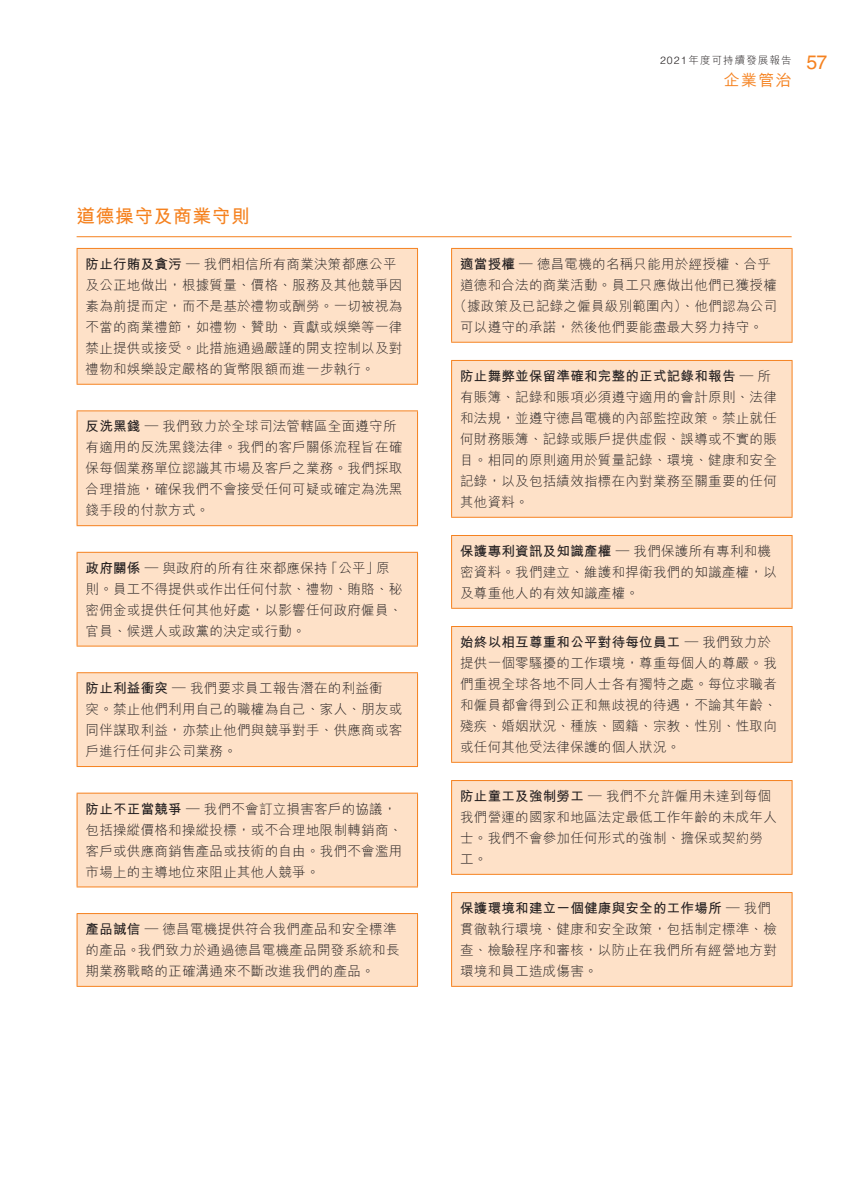
<style>
.page{position:relative;width:864px;height:1191px;background:#fff}
.page>*{position:absolute;margin:0;border:0;box-sizing:border-box;transform-origin:0 0}
.t1{font:700 18.75px "M Hei HK";letter-spacing:.03em;color:#f58220}
.t2{font:500 15.75px "M Hei HK";color:#f58220}
.t3{font:300 13.5px/21px "M Hei HK";letter-spacing:.02em;color:#231f20}
.t4{font:300 10.5px "M Hei HK";letter-spacing:.1em;color:#231f20}
.s1{font-weight:700}
.s2{font-family:"Helvetica LT Std"}
.s3{font-family:"Helvetica LT Std";font-weight:400;font-size:19.5px;color:#f58220}
</style>
<div class="page">
<hr style="left:77px;top:236px;width:714px;height:1px;background:#f58220">
<div style="left:77px;top:248px;width:340px;height:136px;background:#fee1c8"></div>
<hr style="left:77px;top:248px;width:341px;height:1px;background:#f58220">
<hr style="left:77px;top:249px;width:1px;height:135px;background:#f58220">
<hr style="left:417px;top:249px;width:1px;height:135px;background:#f58220">
<hr style="left:77px;top:384px;width:341px;height:1px;background:#f58220">
<div style="left:77px;top:411px;width:340px;height:114px;background:#fee1c8"></div>
<hr style="left:77px;top:410px;width:341px;height:1px;background:#f58220">
<hr style="left:77px;top:411px;width:1px;height:114px;background:#f58220">
<hr style="left:417px;top:411px;width:1px;height:114px;background:#f58220">
<hr style="left:77px;top:525px;width:341px;height:1px;background:#f58220">
<div style="left:77px;top:552px;width:340px;height:94px;background:#fee1c8"></div>
<hr style="left:77px;top:552px;width:341px;height:1px;background:#f58220">
<hr style="left:77px;top:553px;width:1px;height:92px;background:#f58220">
<hr style="left:417px;top:553px;width:1px;height:92px;background:#f58220">
<hr style="left:77px;top:645px;width:341px;height:1px;background:#f58220">
<div style="left:77px;top:672px;width:340px;height:94px;background:#fee1c8"></div>
<hr style="left:77px;top:672px;width:341px;height:1px;background:#f58220">
<hr style="left:77px;top:673px;width:1px;height:93px;background:#f58220">
<hr style="left:417px;top:673px;width:1px;height:93px;background:#f58220">
<hr style="left:77px;top:766px;width:341px;height:1px;background:#f58220">
<div style="left:77px;top:793px;width:340px;height:94px;background:#fee1c8"></div>
<hr style="left:77px;top:792px;width:341px;height:1px;background:#f58220">
<hr style="left:77px;top:793px;width:1px;height:93px;background:#f58220">
<hr style="left:417px;top:793px;width:1px;height:93px;background:#f58220">
<hr style="left:77px;top:886px;width:341px;height:1px;background:#f58220">
<div style="left:77px;top:913px;width:340px;height:73px;background:#fee1c8"></div>
<hr style="left:77px;top:913px;width:341px;height:1px;background:#f58220">
<hr style="left:77px;top:914px;width:1px;height:72px;background:#f58220">
<hr style="left:417px;top:914px;width:1px;height:72px;background:#f58220">
<hr style="left:77px;top:986px;width:341px;height:1px;background:#f58220">
<div style="left:451px;top:248px;width:340px;height:94px;background:#fee1c8"></div>
<hr style="left:451px;top:248px;width:341px;height:1px;background:#f58220">
<hr style="left:451px;top:249px;width:1px;height:93px;background:#f58220">
<hr style="left:791px;top:249px;width:1px;height:93px;background:#f58220">
<hr style="left:451px;top:342px;width:341px;height:1px;background:#f58220">
<div style="left:451px;top:360px;width:340px;height:157px;background:#fee1c8"></div>
<hr style="left:451px;top:360px;width:341px;height:1px;background:#f58220">
<hr style="left:451px;top:361px;width:1px;height:156px;background:#f58220">
<hr style="left:791px;top:361px;width:1px;height:156px;background:#f58220">
<hr style="left:451px;top:517px;width:341px;height:1px;background:#f58220">
<div style="left:451px;top:535px;width:340px;height:73px;background:#fee1c8"></div>
<hr style="left:451px;top:535px;width:341px;height:1px;background:#f58220">
<hr style="left:451px;top:536px;width:1px;height:72px;background:#f58220">
<hr style="left:791px;top:536px;width:1px;height:72px;background:#f58220">
<hr style="left:451px;top:608px;width:341px;height:1px;background:#f58220">
<div style="left:451px;top:626px;width:340px;height:136px;background:#fee1c8"></div>
<hr style="left:451px;top:626px;width:341px;height:1px;background:#f58220">
<hr style="left:451px;top:627px;width:1px;height:135px;background:#f58220">
<hr style="left:791px;top:627px;width:1px;height:135px;background:#f58220">
<hr style="left:451px;top:762px;width:341px;height:1px;background:#f58220">
<div style="left:451px;top:780px;width:340px;height:94px;background:#fee1c8"></div>
<hr style="left:451px;top:780px;width:341px;height:1px;background:#f58220">
<hr style="left:451px;top:781px;width:1px;height:93px;background:#f58220">
<hr style="left:791px;top:781px;width:1px;height:93px;background:#f58220">
<hr style="left:451px;top:874px;width:341px;height:1px;background:#f58220">
<div style="left:451px;top:892px;width:340px;height:94px;background:#fee1c8"></div>
<hr style="left:451px;top:892px;width:341px;height:1px;background:#f58220">
<hr style="left:451px;top:893px;width:1px;height:93px;background:#f58220">
<hr style="left:791px;top:893px;width:1px;height:93px;background:#f58220">
<hr style="left:451px;top:986px;width:341px;height:1px;background:#f58220">
<h1 class="t1" style="left:77px;top:203px;width:175px">道德操守及商業守則</h1>
<p class="t3" style="left:85px;top:253px;width:318px"><span class="s1">防止行賄及貪污</span> — 我們相信所有商業決策都應公平及公正地做出，根據質量、價格、服務及其他競爭因素為前提而定，而不是基於禮物或酬勞。一切被視為不當的商業禮節，如禮物、贊助、貢獻或娛樂等一律禁止提供或接受。此措施通過嚴謹的開支控制以及對禮物和娛樂設定嚴格的貨幣限額而進一步執行。</p>
<p class="t3" style="left:85px;top:416px;width:318px"><span class="s1">反洗黑錢</span> — 我們致力於全球司法管轄區全面遵守所有適用的反洗黑錢法律。我們的客戶關係流程旨在確保每個業務單位認識其巿場及客戶之業務。我們採取合理措施，確保我們不會接受任何可疑或確定為洗黑錢手段的付款方式。</p>
<p class="t3" style="left:85px;top:557px;width:318px"><span class="s1">政府關係</span> — 與政府的所有往來都應保持「公平」原則。員工不得提供或作出任何付款、禮物、賄賂、秘密佣金或提供任何其他好處，以影響任何政府僱員、官員、候選人或政黨的決定或行動。</p>
<p class="t3" style="left:85px;top:677px;width:318px"><span class="s1">防止利益衝突</span> — 我們要求員工報告潛在的利益衝<br>突。禁止他們利用自己的職權為自己、家人、朋友或同伴謀取利益，亦禁止他們與競爭對手、供應商或客戶進行任何非公司業務。</p>
<p class="t3" style="left:85px;top:798px;width:318px"><span class="s1">防止不正當競爭</span> — 我們不會訂立損害客戶的協議，包括操縱價格和操縱投標，或不合理地限制轉銷商、客戶或供應商銷售產品或技術的自由。我們不會濫用市場上的主導地位來阻止其他人競爭。</p>
<p class="t3" style="left:85px;top:918px;width:315px"><span class="s1">產品誠信</span> — 德昌電機提供符合我們產品和安全標準的產品。我們致力於通過德昌電機產品開發系統和長期業務戰略的正確溝通來不斷改進我們的產品。</p>
<p class="t4" style="left:659px;top:55px;width:169px"><span class="s2">2021</span>年度可持續發展報告 <span class="s3">57</span></p>
<p class="t2" style="left:723px;top:69px;width:69px">企業管治</p>
<p class="t3" style="left:453px;top:253px;width:325px;text-align:center"><span class="s1">適當授權</span> — 德昌電機的名稱只能用於經授權、合乎道德和合法的商業活動。員工只應做出他們已獲授權（據政策及已記錄之僱員級別範圍內）、他們認為公司可以遵守的承諾，然後他們要能盡最大努力持守。</p>
<p class="t3" style="left:460px;top:365px;width:318px"><span class="s1">防止舞弊並保留準確和完整的正式記錄和報告</span> — 所有賬簿、記錄和賬項必須遵守適用的會計原則、法律和法規，並遵守德昌電機的內部監控政策。禁止就任何財務賬簿、記錄或賬戶提供虛假、誤導或不實的賬目。相同的原則適用於質量記錄、環境、健康和安全記錄，以及包括績效指標在內對業務至關重要的任何其他資料。</p>
<p class="t3" style="left:460px;top:540px;width:318px"><span class="s1">保護專利資訊及知識產權</span> — 我們保護所有專利和機密資料。我們建立、維護和捍衛我們的知識產權，以及尊重他人的有效知識產權。</p>
<p class="t3" style="left:460px;top:631px;width:318px"><span class="s1">始終以相互尊重和公平對待每位員工</span> — 我們致力於提供一個零騷擾的工作環境，尊重每個人的尊嚴。我們重視全球各地不同人士各有獨特之處。每位求職者和僱員都會得到公正和無歧視的待遇，不論其年齡、殘疾、婚姻狀況、種族、國籍、宗教、性別、性取向或任何其他受法律保護的個人狀況。</p>
<p class="t3" style="left:460px;top:785px;width:318px"><span class="s1">防止童工及強制勞工</span> — 我們不允許僱用未達到每個我們營運的國家和地區法定最低工作年齡的未成年人士。我們不會參加任何形式的強制、擔保或契約勞工。</p>
<p class="t3" style="left:460px;top:897px;width:318px"><span class="s1">保護環境和建立一個健康與安全的工作場所</span> — 我們貫徹執行環境、健康和安全政策，包括制定標準、檢查、檢驗程序和審核，以防止在我們所有經營地方對環境和員工造成傷害。</p>
</div>
